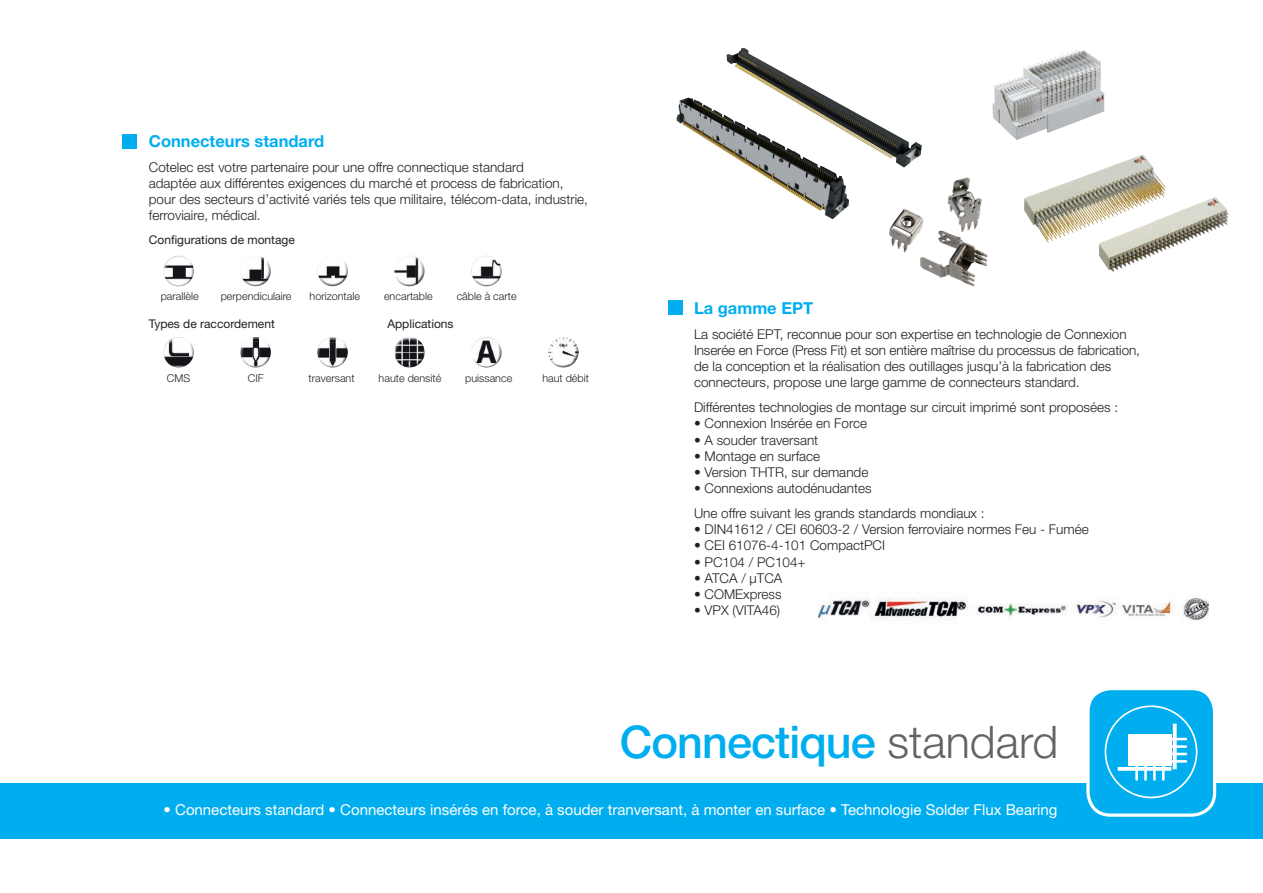
<style>
.page{position:relative;width:1263px;height:893px;background:#fff}
.page>*{position:absolute;margin:0;border:0;box-sizing:border-box;transform-origin:0 0}
.t1{font:500 45px "Helvetica Neue LT";letter-spacing:-.02em;color:#00aeef}
.t2{font:700 16.5px "Helvetica Neue LT";color:#00aeef}
.t3{font:15px "Helvetica Neue LT";color:#fff}
.t4{font:300 13.5px/16.2px "Helvetica Neue LT";color:#231f20}
.t5{font:12px "Helvetica Neue LT";color:#231f20}
.t6{font:300 10.8px "Helvetica Neue LT";color:#231f20}
.s1{font-weight:300;color:#636366}
</style>
<div class="page">
<div style="left:0;top:784px;width:1263px;height:55px;background:#00aeef"></div>
<div style="left:122px;top:134px;width:14px;height:15px;background:#00aeef"></div>
<div style="left:668px;top:300px;width:15px;height:15px;background:#00aeef"></div>
<div style="left:1088px;top:689px;width:126px;height:126px;background:#00aeef;border-radius:23px"></div>
<div style="left:1086px;top:687px;width:130px;height:130px;border:3px solid #fff;border-radius:23px"></div>
<div style="left:1105px;top:705px;width:92px;height:93px;border:2px solid #fff;border-radius:50%"></div>
<svg style="left:1173px;top:724px;width:4px;height:45px"></svg>
<svg style="left:1118px;top:767px;width:53px;height:4px"></svg>
<hr style="left:1168px;top:760px;width:18px;height:3px;background:#fff">
<hr style="left:1135px;top:763px;width:3px;height:16px;background:#fff">
<svg style="left:1172px;top:753px;width:14px;height:2px"></svg>
<hr style="left:1144px;top:763px;width:3px;height:16px;background:#fff">
<hr style="left:1168px;top:745px;width:18px;height:3px;background:#fff">
<hr style="left:1153px;top:763px;width:3px;height:16px;background:#fff">
<svg style="left:1172px;top:738px;width:14px;height:2px"></svg>
<svg style="left:1162px;top:766px;width:2px;height:13px"></svg>
<div style="left:1128px;top:734px;width:44px;height:32px;background:#fff"></div>
<img style="left:163px;top:256px;width:31px;height:30px;border-radius:15px">
<img style="left:240px;top:256px;width:31px;height:30px;border-radius:15px">
<img style="left:317px;top:256px;width:31px;height:30px;border-radius:15px">
<img style="left:394px;top:256px;width:31px;height:30px;border-radius:15px">
<img style="left:471px;top:256px;width:31px;height:30px;border-radius:15px">
<img style="left:163px;top:337px;width:31px;height:30px;border-radius:15px">
<img style="left:240px;top:337px;width:31px;height:30px;border-radius:15px">
<img style="left:317px;top:337px;width:31px;height:30px;border-radius:15px">
<img style="left:394px;top:337px;width:31px;height:30px;border-radius:15px">
<img style="left:471px;top:337px;width:31px;height:30px;border-radius:15px">
<img style="left:548px;top:337px;width:31px;height:30px;border-radius:15px">
<img style="left:676px;top:98px;width:173px;height:121px">
<img style="left:726px;top:48px;width:196px;height:120px">
<img style="left:995px;top:50px;width:81px;height:36px">
<img style="left:1024px;top:155px;width:116px;height:88px">
<img style="left:889px;top:177px;width:93px;height:101px">
<img style="left:819px;top:592px;width:390px;height:29px">
<p class="t2" style="left:149px;top:131px;width:177px">Connecteurs standard</p>
<p class="t4" style="left:149px;top:158px;width:441px">Cotelec est votre partenaire pour une offre connectique standard<br>adaptée aux différentes exigences du marché et process de fabrication, pour des secteurs d’activité variés tels que militaire, télécom-data, industrie, ferroviaire, médical.</p>
<p class="t5" style="left:149px;top:232px;width:148px">Configurations de montage</p>
<p class="t6" style="left:161px;top:290px;width:40px">parallèle</p>
<p class="t6" style="left:221px;top:290px;width:72px">perpendiculaire</p>
<p class="t6" style="left:310px;top:290px;width:52px">horizontale</p>
<p class="t6" style="left:384px;top:290px;width:50px">encartable</p>
<p class="t6" style="left:457px;top:290px;width:62px">câble à carte</p>
<p class="t5" style="left:149px;top:316px;width:128px">Types de raccordement</p>
<p class="t5" style="left:387px;top:316px;width:68px">Applications</p>
<p class="t6" style="left:167px;top:372px;width:25px">CMS</p>
<p class="t6" style="left:248px;top:372px;width:17px">CIF</p>
<p class="t6" style="left:309px;top:372px;width:48px">traversant</p>
<p class="t6" style="left:379px;top:372px;width:64px">haute densité</p>
<p class="t6" style="left:465px;top:372px;width:49px">puissance</p>
<p class="t6" style="left:542px;top:372px;width:48px">haut débit</p>
<p class="t2" style="left:694px;top:298px;width:121px">La gamme EPT</p>
<p class="t4" style="left:694px;top:326px;width:447px">La société EPT, reconnue pour son expertise en technologie de Connexion Inserée en Force (Press Fit) et son entière maîtrise du processus de fabrication, de la conception et la réalisation des outillages jusqu’à la fabrication des connecteurs, propose une large gamme de connecteurs standard.</p>
<p class="t4" style="left:694px;top:399px;width:426px">Différentes technologies de montage sur circuit imprimé sont proposées :</p>
<p class="t4" style="left:694px;top:415px;width:175px">• Connexion Insérée en Force</p>
<p class="t4" style="left:694px;top:431px;width:126px">• A souder traversant</p>
<p class="t4" style="left:694px;top:448px;width:128px">• Montage en surface</p>
<p class="t4" style="left:694px;top:464px;width:176px">• Version THTR, sur demande</p>
<p class="t4" style="left:694px;top:480px;width:179px">• Connexions autodénudantes</p>
<p class="t4" style="left:694px;top:505px;width:292px">Une offre suivant les grands standards mondiaux :</p>
<p class="t4" style="left:694px;top:521px;width:396px">• DIN41612 / CEI 60603-2 / Version ferroviaire normes Feu - Fumée</p>
<p class="t4" style="left:694px;top:537px;width:193px">• CEI 61076-4-101 CompactPCI</p>
<p class="t4" style="left:694px;top:553px;width:113px">• PC104 / PC104+</p>
<p class="t4" style="left:694px;top:569px;width:90px">• ATCA / µTCA</p>
<p class="t4" style="left:694px;top:586px;width:89px">• COMExpress</p>
<p class="t4" style="left:694px;top:602px;width:88px">• VPX (VITA46)</p>
<p class="t1" style="left:620px;top:716px;width:440px">Connectique <span class="s1">standard</span></p>
<p class="t3" style="left:163px;top:801px;width:895px">• Connecteurs standard • Connecteurs insérés en force, à souder tranversant, à monter en surface • Technologie Solder Flux Bearing</p>
</div>
